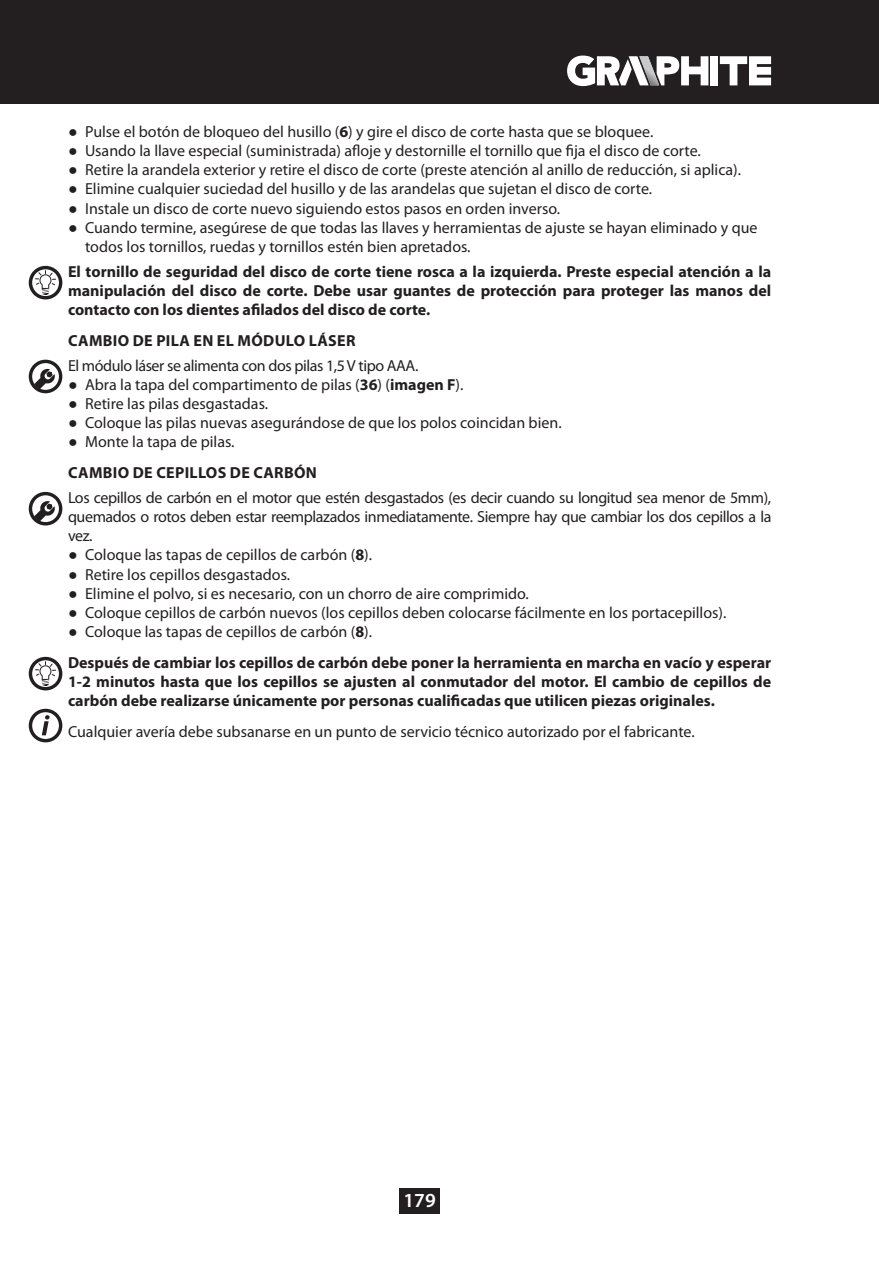
<style>
.page{position:relative;width:879px;height:1270px;background:#fff}
.page>*{position:absolute;margin:0;border:0;box-sizing:border-box;transform-origin:0 0}
.t1{font:600 20px "Myriad Pro";color:#fff}
.t2{font:16px/19.2px "Myriad Pro";color:#231f20}
.t3{font:700 16px/19.2px "Myriad Pro";color:#231f20}
.t4{font:700 16px/30.6px "Myriad Pro";letter-spacing:.02em;color:#231f20}
.t5{font:16px "Myriad Pro";letter-spacing:-.025em;color:#231f20}
.s1{font-family:"Arial Narrow"}
.s2{font-weight:700}
.s3{font-family:"Arial Narrow";font-weight:400}
.s4{font-weight:400}
</style>
<div class="page">
<div style="left:399px;top:1188px;width:41px;height:26px;background:#231f20"></div>
<div style="left:0;top:0;width:879px;height:103px;background:#231f20"></div>
<svg style="left:720px;top:56px;width:51px;height:29px"></svg>
<div style="left:710px;top:56px;width:8px;height:29px;background:#fff"></div>
<svg style="left:567px;top:56px;width:141px;height:30px"></svg>
<div style="left:29px;top:266px;width:33px;height:33px;border:3px solid #231f20;border-radius:50%"></div>
<svg style="left:35px;top:270px;width:22px;height:25px"></svg>
<div style="left:29px;top:360px;width:33px;height:33px;border:3px solid #231f20;border-radius:50%"></div>
<svg style="left:34px;top:368px;width:21px;height:22px"></svg>
<div style="left:29px;top:492px;width:33px;height:33px;border:3px solid #231f20;border-radius:50%"></div>
<svg style="left:34px;top:501px;width:21px;height:21px"></svg>
<div style="left:29px;top:657px;width:33px;height:33px;border:3px solid #231f20;border-radius:50%"></div>
<svg style="left:35px;top:661px;width:22px;height:25px"></svg>
<svg style="left:42px;top:715px;width:8px;height:20px"></svg>
<div style="left:29px;top:709px;width:33px;height:33px;border:3px solid #231f20;border-radius:50%"></div>
<p class="t2" style="left:68px;top:123px;width:587px"><span class="s1">●</span> Pulse el botón de bloqueo del husillo (<span class="s2">6</span>) y gire el disco de corte hasta que se bloquee.</p>
<p class="t2" style="left:68px;top:142px;width:634px"><span class="s1">●</span> Usando la llave especial (suministrada) afloje y destornille el tornillo que fija el disco de corte.</p>
<p class="t2" style="left:68px;top:161px;width:674px"><span class="s1">●</span> Retire la arandela exterior y retire el disco de corte (preste atención al anillo de reducción, si aplica).</p>
<p class="t2" style="left:68px;top:180px;width:586px"><span class="s1">●</span> Elimine cualquier suciedad del husillo y de las arandelas que sujetan el disco de corte.</p>
<p class="t2" style="left:68px;top:200px;width:493px"><span class="s1">●</span> Instale un disco de corte nuevo siguiendo estos pasos en orden inverso.</p>
<p class="t2" style="left:85px;top:219px;width:674px;text-indent:-17px"><span class="s1">●</span> Cuando termine, asegúrese de que todas las llaves y herramientas de ajuste se hayan eliminado y que todos los tornillos, ruedas y tornillos estén bien apretados.</p>
<p class="t3" style="left:68px;top:263px;width:705px;text-align:justify">El tornillo de seguridad del disco de corte tiene rosca a la izquierda. Preste especial atención a la manipulación del disco de corte. Debe usar guantes de protección para proteger las manos del contacto con los dientes afilados del disco de corte.</p>
<p class="t4" style="left:68px;top:326px;width:289px">CAMBIO DE PILA EN EL MÓDULO LÁSER</p>
<p class="t5" style="left:68px;top:359px;width:352px">El módulo láser se alimenta con dos pilas 1,5 V tipo AAA.</p>
<p class="t2" style="left:68px;top:376px;width:397px"><span class="s1">●</span> Abra la tapa del compartimento de pilas (<span class="s2">36</span>) (<span class="s2">imagen F</span>).</p>
<p class="t2" style="left:68px;top:395px;width:202px"><span class="s1">●</span> Retire las pilas desgastadas.</p>
<p class="t2" style="left:68px;top:414px;width:495px"><span class="s1">●</span> Coloque las pilas nuevas asegurándose de que los polos coincidan bien.</p>
<p class="t4" style="left:68px;top:428px;width:250px"><span class="s3">●</span> <span class="s4">Monte la tapa de pilas.<br></span>CAMBIO DE CEPILLOS DE CARBÓN</p>
<p class="t2" style="left:68px;top:489px;width:705px;text-align:justify">Los cepillos de carbón en el motor que estén desgastados (es decir cuando su longitud sea menor de 5mm), quemados o rotos deben estar reemplazados inmediatamente. Siempre hay que cambiar los dos cepillos a la vez.</p>
<p class="t2" style="left:68px;top:546px;width:305px"><span class="s1">●</span> Coloque las tapas de cepillos de carbón (<span class="s2">8</span>).</p>
<p class="t2" style="left:68px;top:566px;width:224px"><span class="s1">●</span> Retire los cepillos desgastados.</p>
<p class="t2" style="left:68px;top:585px;width:462px"><span class="s1">●</span> Elimine el polvo, si es necesario, con un chorro de aire comprimido.</p>
<p class="t2" style="left:68px;top:604px;width:660px"><span class="s1">●</span> Coloque cepillos de carbón nuevos (los cepillos deben colocarse fácilmente en los portacepillos).</p>
<p class="t3" style="left:68px;top:618px;width:704px;line-height:30.6px"><span class="s3">●</span> <span class="s4">Coloque las tapas de cepillos de carbón (</span>8<span class="s4">).<br></span>Después de cambiar los cepillos de carbón debe poner la herramienta en marcha en vacío y esperar</p>
<p class="t3" style="left:68px;top:673px;width:704px">1-2 minutos hasta que los cepillos se ajusten al conmutador del motor. El cambio de cepillos de carbón debe realizarse únicamente por personas cualificadas que utilicen piezas originales.</p>
<p class="t2" style="left:68px;top:723px;width:628px">Cualquier avería debe subsanarse en un punto de servicio técnico autorizado por el fabricante.</p>
<p class="t1" style="left:403px;top:1192px;width:34px">179</p>
</div>
